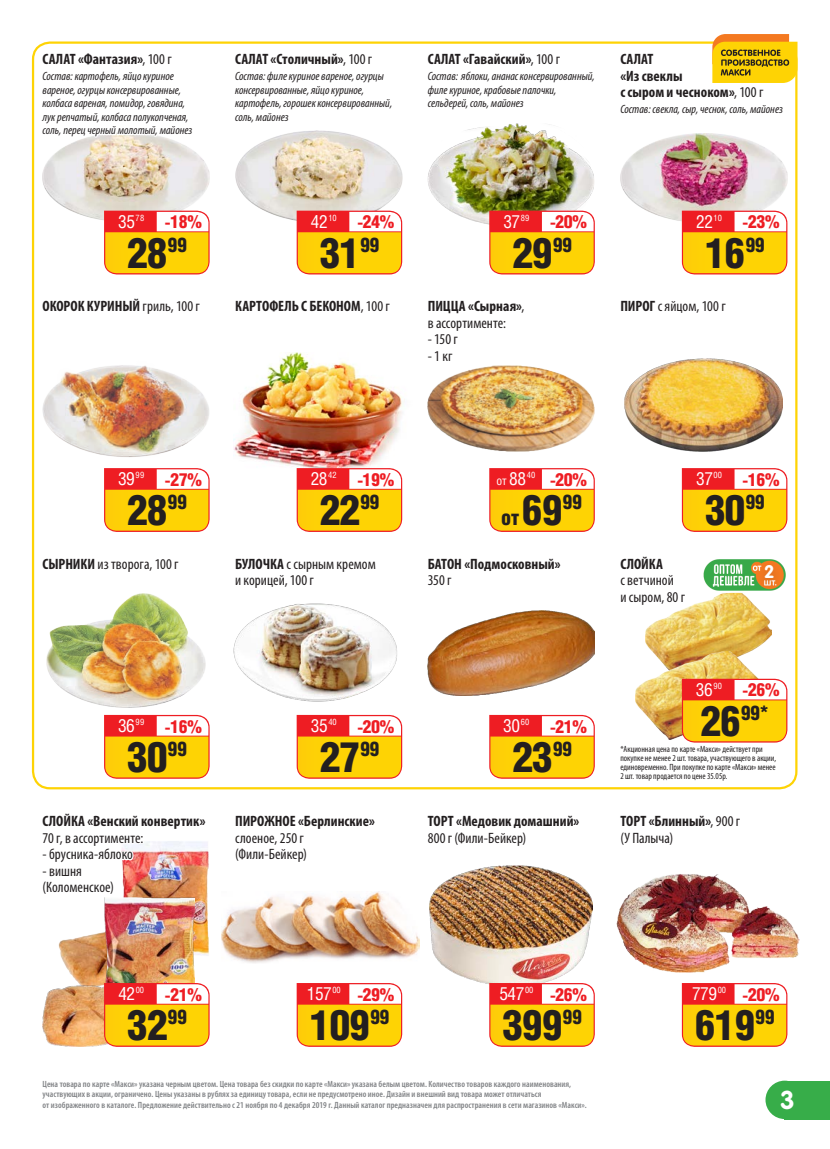
<style>
.page{position:relative;width:830px;height:1149px;background:#fff}
.page>*{position:absolute;margin:0;border:0;box-sizing:border-box;transform-origin:0 0}
.Новая_Цена{font:900 42px "Helios Cond";letter-spacing:-.03em;color:#231f20}
.t1{font:700 25.5px "Rotonda C";color:#fff}
.Новая_Цена-2{font:900 21px "Helios Cond";color:#231f20}
.Новая_Цена-3{font:900 20.1px "Helios Cond";color:#231f20}
.Новая_Старая{font:18px "Helios Cond C";letter-spacing:-.025em;color:#fff}
.Скидка{font:900 18px "Helios Cond";letter-spacing:-.02em;color:#ee1d23}
.t2{font:700 18px "Rotonda C";color:#fff}
.Наименование{font:700 condensed 15px/16.5px "Myriad Pro";letter-spacing:.005em;color:#231f20}
.Наименование-2{font:condensed 15px/16.5px "Myriad Pro";letter-spacing:.005em;color:#231f20}
.Наименование_-_списо{font:condensed 15px "Myriad Pro";color:#231f20}
.Состав{font:italic condensed 12px/13.5px "Myriad Pro";color:#231f20}
.Новая_Старая-2{font:12px "Helios Cond C";color:#fff}
.t3{font:600 condensed 9px/10.5px "Myriad Pro";letter-spacing:.005em;color:#808285}
.текст_под_звездочко{font:condensed 9px/9px "Myriad Pro";color:#231f20}
.s1{font-weight:400}
.s2{font-size:12px;color:#ee1d23}
.s3{font-weight:700}
.s4{color:#ee1d23}
.s5{font-size:18px}
.s6{font-size:42px}
</style>
<div class="page">
<div style="left:784px;top:1080px;width:45px;height:39px;background:#37ad49"></div>
<div style="left:765px;top:1080px;width:38px;height:38px;background:#37ad49;border-radius:50%"></div>
<img style="left:616px;top:874px;width:182px;height:97px">
<img style="left:430px;top:865px;width:162px;height:119px">
<img style="left:221px;top:891px;width:198px;height:72px">
<img style="left:194px;top:909px;width:15px;height:73px">
<img style="left:31px;top:41px;width:767px;height:749px">
<svg style="left:489px;top:982px;width:105px;height:64px;background:#fab436"></svg>
<svg style="left:681px;top:983px;width:106px;height:63px;background:#fab334"></svg>
<svg style="left:617px;top:652px;width:170px;height:138px"></svg>
<img style="left:43px;top:909px;width:151px;height:137px">
<svg style="left:104px;top:982px;width:105px;height:64px;background:#f9b233"></svg>
<svg style="left:40px;top:714px;width:169px;height:195px"></svg>
<svg style="left:104px;top:210px;width:105px;height:64px"></svg>
<svg style="left:234px;top:210px;width:168px;height:132px"></svg>
<img style="left:620px;top:135px;width:167px;height:57px">
<svg style="left:618px;top:192px;width:169px;height:136px"></svg>
<svg style="left:617px;top:34px;width:180px;height:101px"></svg>
<img style="left:427px;top:141px;width:167px;height:67px">
<svg style="left:426px;top:208px;width:168px;height:155px"></svg>
<svg style="left:425px;top:41px;width:172px;height:100px"></svg>
<svg style="left:425px;top:468px;width:169px;height:119px"></svg>
<svg style="left:296px;top:983px;width:106px;height:63px;background:#fab334"></svg>
<svg style="left:618px;top:468px;width:169px;height:150px"></svg>
<svg style="left:41px;top:468px;width:168px;height:113px"></svg>
<svg style="left:233px;top:449px;width:169px;height:148px"></svg>
<svg style="left:296px;top:714px;width:106px;height:64px"></svg>
<svg style="left:425px;top:714px;width:169px;height:76px"></svg>
<p class="Наименование" style="left:43px;top:51px;width:131px">САЛАТ «Фантазия»<span class="s1">, 100 г</span></p>
<p class="Состав" style="left:43px;top:69px;width:151px">Состав: картофель, яйцо куриное вареное, огурцы консервированные, колбаса вареная, помидор, говядина, лук репчатый, колбаса полукопченая, соль, перец черный молотый, майонез</p>
<p class="Наименование" style="left:235px;top:51px;width:139px">САЛАТ «Столичный»<span class="s1">, 100 г</span></p>
<p class="Состав" style="left:235px;top:69px;width:158px">Состав: филе куриное вареное, огурцы консервированные, яйцо куриное, картофель, горошек консервированный, соль, майонез</p>
<p class="Наименование" style="left:427px;top:51px;width:134px">САЛАТ «Гавайский»<span class="s1">, 100 г</span></p>
<p class="Состав" style="left:427px;top:69px;width:168px">Состав: яблоки, ананас консервированный, филе куриное, крабовые палочки, сельдерей, соль, майонез</p>
<p class="Наименование" style="left:620px;top:51px;width:35px">САЛАТ</p>
<p class="Наименование" style="left:620px;top:67px;width:64px">«Из свеклы</p>
<p class="Наименование" style="left:620px;top:84px;width:144px">с сыром и чесноком»<span class="s1">, 100 г</span></p>
<p class="Состав" style="left:620px;top:102px;width:164px">Состав: свекла, сыр, чеснок, соль, майонез</p>
<p class="Новая_Старая" style="left:117px;top:210px;width:29px"><span class="s2">.</span>35<sup>78</sup></p>
<p class="Скидка" style="left:165px;top:211px;width:39px">-18%</p>
<p class="Новая_Старая" style="left:310px;top:210px;width:28px"><span class="s2">.</span>42<sup>10</sup></p>
<p class="Скидка" style="left:357px;top:211px;width:39px">-24%</p>
<p class="Новая_Старая" style="left:502px;top:210px;width:29px"><span class="s2">.</span>37<sup>89</sup></p>
<p class="Скидка" style="left:549px;top:211px;width:39px">-20%</p>
<p class="Новая_Старая" style="left:694px;top:210px;width:28px"><span class="s2">.</span>22<sup>10</sup></p>
<p class="Скидка" style="left:742px;top:211px;width:39px">-23%</p>
<p class="Новая_Цена" style="left:127px;top:229px;width:62px">28<sup>99</sup></p>
<p class="Новая_Цена" style="left:319px;top:229px;width:62px">31<sup>99</sup></p>
<p class="Новая_Цена" style="left:512px;top:229px;width:62px">29<sup>99</sup></p>
<p class="Новая_Цена" style="left:704px;top:229px;width:62px">16<sup>99</sup></p>
<p class="Наименование" style="left:43px;top:297px;width:159px">ОКОРОК КУРИНЫЙ <span class="s1">гриль, 100 г</span></p>
<p class="Наименование" style="left:235px;top:297px;width:156px">КАРТОФЕЛЬ С БЕКОНОМ<span class="s1">, 100 г</span></p>
<p class="Наименование-2" style="left:620px;top:298px;width:107px"><span class="s3">ПИРОГ</span> с яйцом, 100 г</p>
<p class="Наименование-2" style="left:427px;top:298px;width:98px"><span class="s3">ПИЦЦА «Сырная»</span>, в ассортименте:</p>
<p class="Наименование_-_списо" style="left:427px;top:330px;width:32px">- 150 г</p>
<p class="Наименование_-_списо" style="left:427px;top:346px;width:26px">- 1 кг</p>
<p class="Новая_Старая" style="left:117px;top:468px;width:29px"><span class="s2">.</span>39<sup>99</sup></p>
<p class="Скидка" style="left:165px;top:469px;width:39px">-27%</p>
<p class="Новая_Цена" style="left:127px;top:486px;width:62px">28<sup>99</sup></p>
<p class="Новая_Старая" style="left:309px;top:468px;width:29px"><span class="s2">.</span>28<sup>42</sup></p>
<p class="Скидка" style="left:357px;top:469px;width:39px">-19%</p>
<p class="Новая_Цена" style="left:319px;top:486px;width:62px">22<sup>99</sup></p>
<p class="Новая_Старая-2" style="left:496px;top:473px;width:41px">от <span class="s4">.</span><span class="s5">88</span><sup>40</sup></p>
<p class="Скидка" style="left:549px;top:469px;width:39px">-20%</p>
<p class="Новая_Цена-2" style="left:501px;top:505px;width:82px">от <span class="s6">69</span><sup>99</sup></p>
<p class="Новая_Старая" style="left:694px;top:468px;width:28px"><span class="s2">.</span>37<sup>00</sup></p>
<p class="Скидка" style="left:742px;top:469px;width:39px">-16%</p>
<p class="Новая_Цена" style="left:704px;top:486px;width:62px">30<sup>99</sup></p>
<p class="Наименование-2" style="left:43px;top:555px;width:137px"><span class="s3">СЫРНИКИ</span> из творога, 100 г</p>
<p class="Наименование" style="left:620px;top:555px;width:44px">СЛОЙКА</p>
<p class="Наименование-2" style="left:620px;top:571px;width:55px">с ветчиной</p>
<p class="Наименование-2" style="left:620px;top:588px;width:66px">и сыром, 80 г</p>
<p class="Наименование-2" style="left:235px;top:555px;width:142px"><span class="s3">БУЛОЧКА</span> с сырным кремом и корицей, 100 г</p>
<p class="Наименование" style="left:427px;top:555px;width:134px">БАТОН «Подмосковный»</p>
<p class="Наименование-2" style="left:427px;top:571px;width:25px">350 г</p>
<p class="t2" style="left:763px;top:561px;width:12px">2</p>
<p class="Новая_Старая" style="left:117px;top:714px;width:29px"><span class="s2">.</span>36<sup>99</sup></p>
<p class="Скидка" style="left:165px;top:715px;width:39px">-16%</p>
<p class="Новая_Старая" style="left:310px;top:714px;width:28px"><span class="s2">.</span>35<sup>40</sup></p>
<p class="Скидка" style="left:357px;top:715px;width:39px">-20%</p>
<p class="Новая_Старая" style="left:502px;top:714px;width:29px"><span class="s2">.</span>30<sup>60</sup></p>
<p class="Скидка" style="left:549px;top:715px;width:39px">-21%</p>
<p class="Новая_Старая" style="left:694px;top:678px;width:29px"><span class="s2">.</span>36<sup>90</sup></p>
<p class="Скидка" style="left:742px;top:679px;width:39px">-26%</p>
<p class="Новая_Цена-3" style="left:699px;top:701px;width:71px"><span class="s6">26</span>99*</p>
<p class="Новая_Цена" style="left:127px;top:733px;width:62px">30<sup>99</sup></p>
<p class="Наименование" style="left:43px;top:812px;width:164px">СЛОЙКА «Венский конвертик»</p>
<p class="Наименование-2" style="left:43px;top:829px;width:102px">70 г, в ассортименте:</p>
<p class="Наименование-2" style="left:43px;top:845px;width:92px">- брусника-яблоко</p>
<p class="Наименование-2" style="left:43px;top:862px;width:41px">- вишня</p>
<p class="Наименование-2" style="left:43px;top:878px;width:73px">(Коломенское)</p>
<p class="Новая_Цена" style="left:319px;top:733px;width:62px">27<sup>99</sup></p>
<p class="Наименование" style="left:235px;top:812px;width:141px">ПИРОЖНОЕ «Берлинские» <span class="s1">слоеное, 250 г</span></p>
<p class="Наименование-2" style="left:235px;top:845px;width:73px">(Фили-Бейкер)</p>
<p class="Новая_Цена" style="left:512px;top:733px;width:62px">23<sup>99</sup></p>
<p class="Наименование" style="left:427px;top:812px;width:153px">ТОРТ «Медовик домашний»</p>
<p class="Наименование-2" style="left:427px;top:829px;width:100px">800 г (Фили-Бейкер)</p>
<p class="текст_под_звездочко" style="left:620px;top:744px;width:157px">*Акционная цена по карте «Макси» действует при покупке не менее 2 шт. товара, участвующего в акции, единовременно. При покупке по карте «Макси» менее 2 шт. товар продается по цене 35.05р.</p>
<p class="Наименование" style="left:620px;top:812px;width:121px">ТОРТ «Блинный»<span class="s1">, 900 г</span></p>
<p class="Наименование-2" style="left:620px;top:829px;width:54px">(У Палыча)</p>
<p class="Новая_Старая" style="left:117px;top:982px;width:28px"><span class="s2">.</span>42<sup>00</sup></p>
<p class="Скидка" style="left:165px;top:983px;width:39px">-21%</p>
<p class="Новая_Старая" style="left:306px;top:982px;width:36px"><span class="s2">.</span>157<sup>00</sup></p>
<p class="Скидка" style="left:357px;top:983px;width:39px">-29%</p>
<p class="Новая_Старая" style="left:498px;top:982px;width:36px"><span class="s2">.</span>547<sup>00</sup></p>
<p class="Скидка" style="left:549px;top:983px;width:39px">-26%</p>
<p class="Новая_Старая" style="left:690px;top:982px;width:36px"><span class="s2">.</span>779<sup>00</sup></p>
<p class="Скидка" style="left:742px;top:983px;width:39px">-20%</p>
<p class="Новая_Цена" style="left:127px;top:1000px;width:62px">32<sup>99</sup></p>
<p class="Новая_Цена" style="left:309px;top:1000px;width:81px">109<sup>99</sup></p>
<p class="Новая_Цена" style="left:502px;top:1000px;width:81px">399<sup>99</sup></p>
<p class="Новая_Цена" style="left:694px;top:1000px;width:81px">619<sup>99</sup></p>
<p class="t3" style="left:43px;top:1078px;width:545px">Цена товара по карте «Макси» указана черным цветом. Цена товара без скидки по карте «Макси» указана белым цветом. Количество товаров каждого наименования, участвующих в акции, ограничено. Цены указаны в рублях за единицу товара, если не предусмотрено иное. Дизайн и внешний вид товара может отличаться<br>от изображенного в каталоге. Предложение действительно с 21 ноября по 4 декабря 2019 г. Данный каталог предназначен для распространения в сети магазинов «Макси».</p>
<h2 class="t1" style="left:779px;top:1084px;width:16px">3</h2>
</div>
